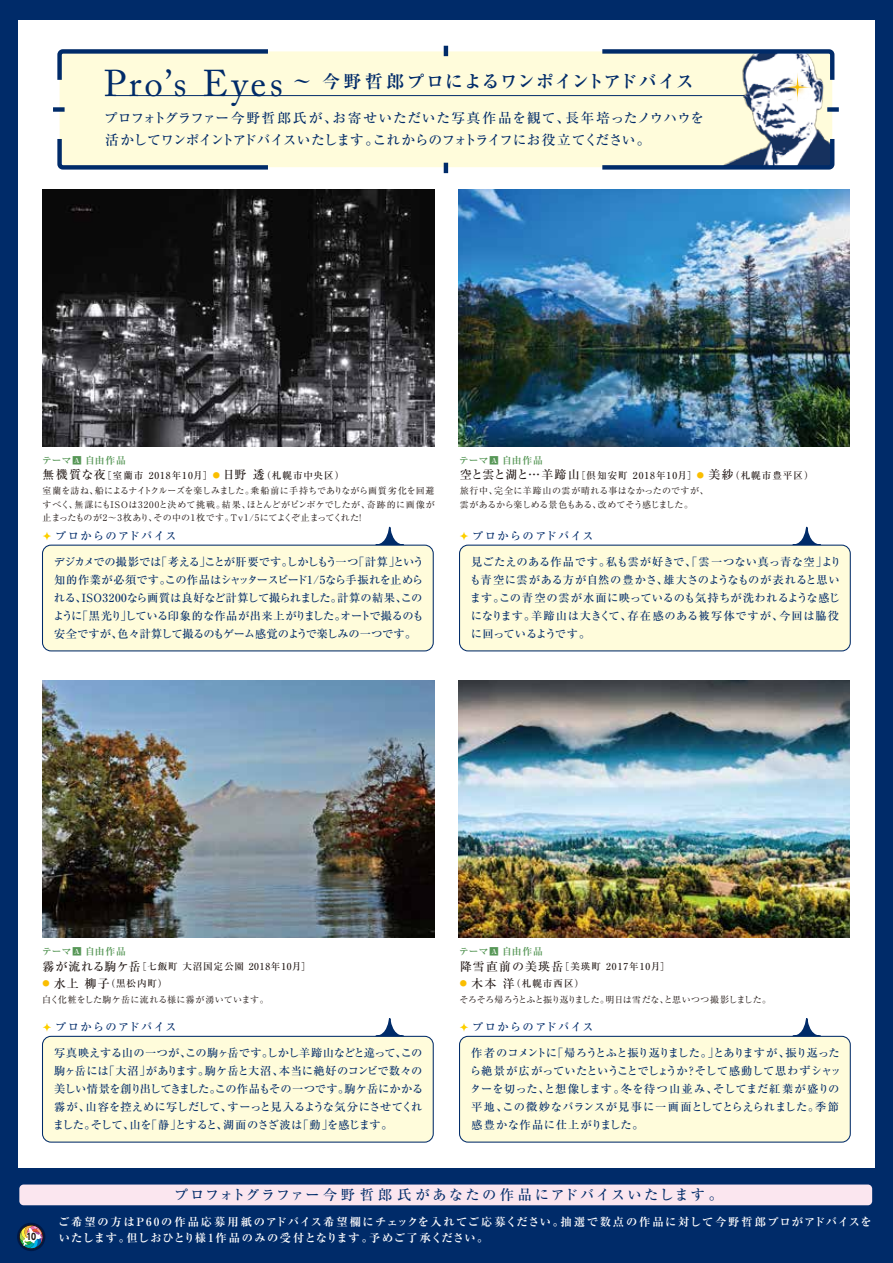
<style>
.page{position:relative;width:893px;height:1263px;background:#002b69}
.page>*{position:absolute;margin:0;border:0;box-sizing:border-box;transform-origin:0 0}
.t1{font:700 17.85px "Ryumin Pro";letter-spacing:.06em;color:#002b69}
.t2{font:500 14.25px "Ryumin Pro";letter-spacing:.14em;color:#002b69}
.t3{font:500 13.65px/21.8px "Ryumin Pro";letter-spacing:-.005em;color:#002b69}
.t4{font:500 11.25px/18px "Ryumin Pro";color:#002b69;text-align:justify}
.t5{font:500 11.25px/18px "Ryumin Pro";letter-spacing:-.03em;color:#002b69}
.t6{font:500 11.25px/18px "Ryumin Pro";letter-spacing:.025em;color:#002b69}
.t7{font:700 11.25px/16.5px "Ryumin Pro";letter-spacing:.115em;color:#fff}
.t8{font:500 11.25px "Ryumin Pro";letter-spacing:.12em;color:#002b69}
.t9{font:700 9.75px "Ryumin Pro";letter-spacing:.03em;color:#579757}
.t10{font:500 9.6px "Ryumin Pro";letter-spacing:.1em;color:#221815}
.t11{font:500 9.6px "Ryumin Pro";letter-spacing:.08em;color:#221815}
.t12{font:9px/13.5px "Ryumin Pro";color:#221815;text-align:justify}
.t13{font:9px "Ryumin Pro";letter-spacing:-.04em;color:#221815}
.t14{font:9px "Ryumin Pro";letter-spacing:.035em;color:#221815}
.t15{font:700 9px "UD Shin Go Pro";color:#221815;scale:.85 1}
.s1{font-family:"Adobe Caslon Pro";font-weight:400;font-size:37.05px}
.s2{font-size:6.9px;color:#fff}
.s3{font-size:12px}
.s4{font-size:7.2px;color:#fabe00}
</style>
<div class="page">
<div style="left:18px;top:20px;width:857px;height:1227px;background:#fff"></div>
<img style="left:458px;top:680px;width:392px;height:258px">
<img style="left:43px;top:680px;width:391px;height:258px">
<img style="left:43px;top:189px;width:391px;height:257px">
<img style="left:458px;top:189px;width:392px;height:257px">
<div style="left:0;top:1168px;width:893px;height:95px;background:#002b69"></div>
<div style="left:19px;top:1184px;width:853px;height:21px;background:#fbe6ef;border-radius:4px"></div>
<div style="left:60px;top:51px;width:653px;height:116px;background:#fffcdb"></div>
<hr style="left:105px;top:95px;width:653px;height:1px;background:#002b69">
<svg style="left:57px;top:135px;width:215px;height:35px;background:#dbdfcb"></svg>
<svg style="left:598px;top:135px;width:237px;height:35px;background:#b2bbb8"></svg>
<svg style="left:57px;top:49px;width:215px;height:35px;background:#dbdfcb"></svg>
<div style="left:53px;top:107px;width:12px;height:5px;background:#002b69"></div>
<hr style="left:444px;top:46px;width:4px;height:10px;background:#002b69">
<hr style="left:444px;top:163px;width:4px;height:10px;background:#002b69">
<img style="left:741px;top:102px;width:98px;height:42px">
<svg style="left:598px;top:49px;width:237px;height:53px"></svg>
<svg style="left:17px;top:1223px;width:28px;height:28px"></svg>
<svg style="left:19px;top:1225px;width:24px;height:24px"></svg>
<svg style="left:374px;top:527px;width:31px;height:18px"></svg>
<div style="left:43px;top:545px;width:390px;height:106px;background:#fffcdb;border-radius:9px"></div>
<div style="left:42px;top:545px;width:392px;height:106px;border:1px solid #002b69;border-radius:9px"></div>
<svg style="left:43px;top:532px;width:8px;height:8px"></svg>
<svg style="left:791px;top:527px;width:31px;height:18px"></svg>
<div style="left:460px;top:545px;width:390px;height:106px;background:#fffcdb;border-radius:9px"></div>
<div style="left:459px;top:545px;width:392px;height:106px;border:1px solid #002b69;border-radius:9px"></div>
<svg style="left:460px;top:532px;width:8px;height:8px"></svg>
<svg style="left:374px;top:1019px;width:31px;height:17px"></svg>
<div style="left:43px;top:1036px;width:390px;height:106px;background:#fffcdb;border-radius:9px"></div>
<div style="left:42px;top:1036px;width:392px;height:106px;border:1px solid #002b69;border-radius:9px"></div>
<svg style="left:43px;top:1023px;width:8px;height:8px"></svg>
<svg style="left:791px;top:1019px;width:31px;height:17px"></svg>
<div style="left:460px;top:1036px;width:390px;height:106px;background:#fffcdb;border-radius:9px"></div>
<div style="left:459px;top:1036px;width:392px;height:106px;border:1px solid #002b69;border-radius:9px"></div>
<svg style="left:460px;top:1023px;width:8px;height:8px"></svg>
<h1 class="t1" style="left:104px;top:67px;width:591px"><span class="s1">Pro’s Eyes</span> ～ 今野哲郎プロによるワンポイントアドバイス</h1>
<p class="t3" style="left:104px;top:106px;width:602px">プロフォトグラファー今野哲郎氏が、お寄せいただいた写真作品を観て、長年培ったノウハウを活かしてワンポイントアドバイスいたします。これからのフォトライフにお役立てください。</p>
<p class="t9" style="left:42px;top:453px;width:85px">テーマ■<span class="s2">A</span> 自由作品</p>
<p class="t10" style="left:43px;top:467px;width:303px"><span class="s3">無機質な夜</span>［室蘭市 2018年10月］<span class="s4">●</span> <span class="s3">日野 透</span>（札幌市中央区）</p>
<p class="t12" style="left:43px;top:483px;width:394px">室蘭を訪ね、船によるナイトクルーズを楽しみました。乗船前に手持ちでありながら画質劣化を回避すべく、無謀にもISOは3200と決めて挑戦。結果、ほとんどがピンボケでしたが、奇跡的に画像が止まったものが2～3枚あり、その中の1枚です。Tv1/5にてよくぞ止まってくれた！</p>
<p class="t5" style="left:53px;top:552px;width:373px">デジカメでの撮影では「考える」ことが肝要です。しかしもう一つ「計算」という知的作業が必須です。この作品はシャッタースピード1/5なら手振れを止められる、ISO3200なら画質は良好など計算して撮られました。計算の結果、このように「黒光り」している印象的な作品が出来上がりました。オートで撮るのも安全ですが、色々計算して撮るのもゲーム感覚のようで楽しみの一つです。</p>
<p class="t8" style="left:55px;top:527px;width:123px">プロからのアドバイス</p>
<p class="t9" style="left:459px;top:453px;width:85px">テーマ■<span class="s2">A</span> 自由作品</p>
<p class="t10" style="left:460px;top:467px;width:355px"><span class="s3">空と雲と湖と…羊蹄山</span>［倶知安町 2018年10月］<span class="s4">●</span> <span class="s3">美紗</span>（札幌市豊平区）</p>
<p class="t12" style="left:460px;top:483px;width:251px">旅行中、完全に羊蹄山の雲が晴れる事はなかったのですが、雲があるから楽しめる景色もある、改めてそう感じました。</p>
<p class="t8" style="left:472px;top:527px;width:123px">プロからのアドバイス</p>
<p class="t6" style="left:470px;top:552px;width:373px">見ごたえのある作品です。私も雲が好きで、「雲一つない真っ青な空」よりも青空に雲がある方が自然の豊かさ、雄大さのようなものが表れると思います。この青空の雲が水面に映っているのも気持ちが洗われるような感じになります。羊蹄山は大きくて、存在感のある被写体ですが、今回は脇役に回っているようです。</p>
<p class="t9" style="left:42px;top:944px;width:85px">テーマ■<span class="s2">A</span> 自由作品</p>
<p class="t11" style="left:43px;top:959px;width:270px"><span class="s3">霧が流れる駒ケ岳</span>［七飯町 大沼国定公園 2018年10月］</p>
<p class="t10" style="left:43px;top:976px;width:126px"><span class="s4">●</span> <span class="s3">水上 柳子</span>（黒松内町）</p>
<p class="t14" style="left:42px;top:992px;width:228px">白く化粧をした駒ケ岳に流れる様に霧が湧いています。</p>
<p class="t8" style="left:55px;top:1018px;width:123px">プロからのアドバイス</p>
<p class="t4" style="left:53px;top:1043px;width:372px">写真映えする山の一つが、この駒ヶ岳です。しかし羊蹄山などと違って、この駒ヶ岳には「大沼」があります。駒ケ岳と大沼、本当に絶好のコンビで数々の美しい情景を創り出してきました。この作品もその一つです。駒ケ岳にかかる霧が、山容を控えめに写しだして、すーっと見入るような気分にさせてくれました。そして、山を「静」とすると、湖面のさざ波は「動」を感じます。</p>
<p class="t9" style="left:459px;top:944px;width:85px">テーマ■<span class="s2">A</span> 自由作品</p>
<p class="t10" style="left:460px;top:959px;width:212px"><span class="s3">降雪直前の美瑛岳</span>［美瑛町 2017年10月］</p>
<p class="t10" style="left:460px;top:976px;width:126px"><span class="s4">●</span> <span class="s3">木本 洋</span>（札幌市西区）</p>
<p class="t13" style="left:459px;top:992px;width:313px">そろそろ帰ろうとふと振り返りました。明日は雪だな、と思いつつ撮影しました。</p>
<p class="t8" style="left:472px;top:1018px;width:123px">プロからのアドバイス</p>
<p class="t4" style="left:470px;top:1043px;width:373px;text-align:left">作者のコメントに「帰ろうとふと振り返りました。」とありますが、振り返ったら絶景が広がっていたということでしょうか？そして感動して思わずシャッターを切った、と想像します。冬を待つ山並み、そしてまだ紅葉が盛りの平地、この微妙なバランスが見事に一画面としてとらえられました。季節感豊かな作品に仕上がりました。</p>
<p class="t15" style="left:26px;top:1229px;width:13px">10</p>
<p class="t2" style="left:174px;top:1183px;width:550px">プロフォトグラファー今野哲郎氏があなたの作品にアドバイスいたします。</p>
<p class="t7" style="left:58px;top:1212px;width:815px">ご希望の方はP60の作品応募用紙のアドバイス希望欄にチェックを入れてご応募ください。抽選で数点の作品に対して今野哲郎プロがアドバイスをいたします。但しおひとり様 1 作品のみの受付となります。予めご了承ください。</p>
</div>
